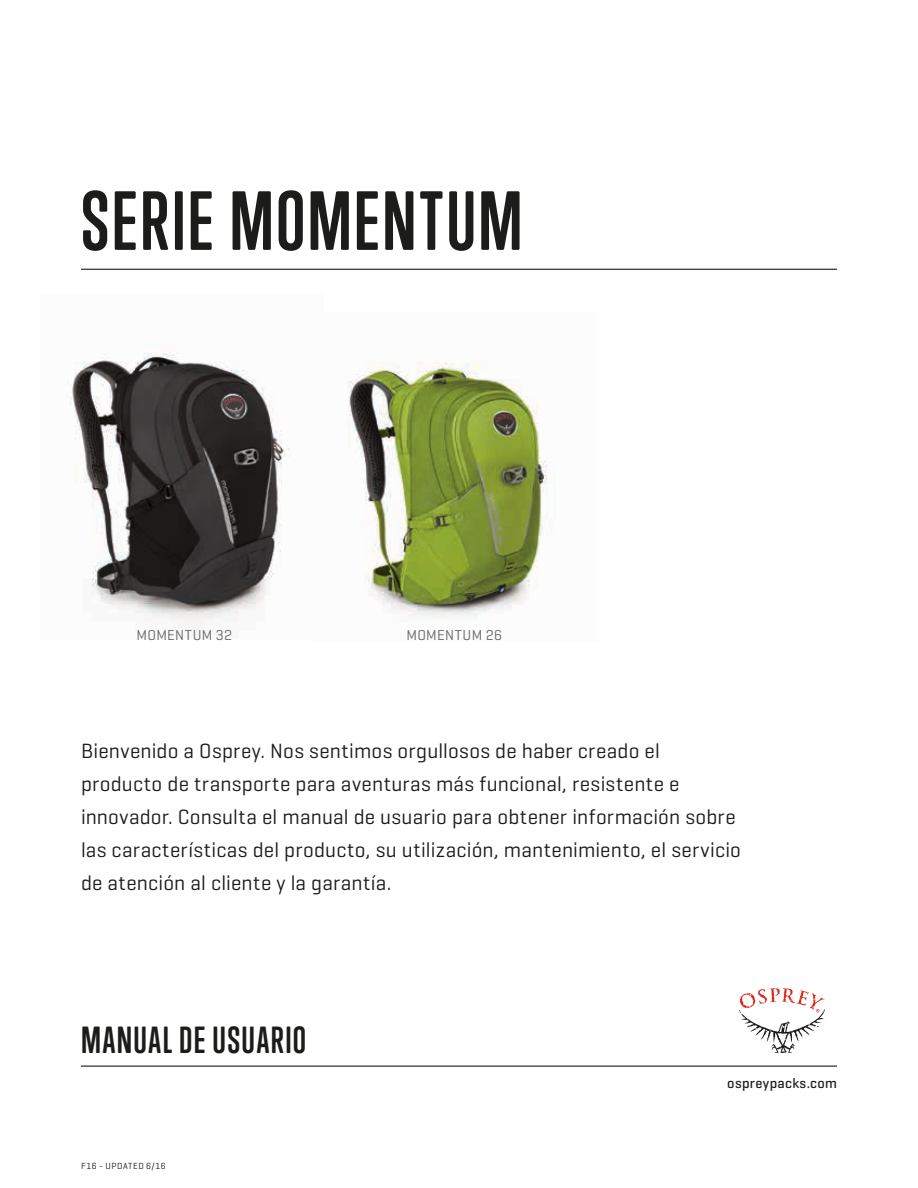
<style>
.page{position:relative;width:918px;height:1188px;background:#fff}
.page>*{position:absolute;margin:0;border:0;box-sizing:border-box;transform-origin:0 0}
.t1{font:700 76.5px "Trump Soft Pro";letter-spacing:.03em;color:#1c1c1a}
.t2{font:700 34.5px "Trump Soft Pro";letter-spacing:.045em;color:#1c1c1a}
.t3{font:21px/33px "Geogrotesque";letter-spacing:.01em;color:#1c1c1a}
.t4{font:14.7px "Geogrotesque";letter-spacing:.02em;color:#686969}
.t5{font:500 14.25px "Geogrotesque";letter-spacing:.02em;color:#1c1c1a}
.t6{font:9px "Geogrotesque";letter-spacing:.065em;color:#1c1c1a}
</style>
<div class="page">
<img style="left:348px;top:362px;width:208px;height:257px">
<img style="left:67px;top:353px;width:223px;height:277px">
<hr style="left:81px;top:1066px;width:756px;height:1px;background:#1c1c1a">
<hr style="left:81px;top:269px;width:756px;height:1px;background:#1c1c1a">
<svg style="left:739px;top:988px;width:86px;height:65px"></svg>
<h1 class="t1" style="left:81px;top:174px;width:443px">SERIE MOMENTUM</h1>
<p class="t4" style="left:137px;top:625px;width:97px">MOMENTUM 32</p>
<p class="t4" style="left:407px;top:625px;width:97px">MOMENTUM 26</p>
<p class="t3" style="left:81px;top:734px;width:662px">Bienvenido a Osprey. Nos sentimos orgullosos de haber creado el producto de transporte para aventuras más funcional, resistente e innovador. Consulta el manual de usuario para obtener información sobre las características del producto, su utilización, mantenimiento, el servicio de atención al cliente y la garantía.</p>
<h2 class="t2" style="left:81px;top:1019px;width:227px">MANUAL DE USUARIO</h2>
<p class="t6" style="left:81px;top:1160px;width:86px">F16 - UPDATED 6/16</p>
<p class="t5" style="left:727px;top:1074px;width:111px">ospreypacks.com</p>
</div>
